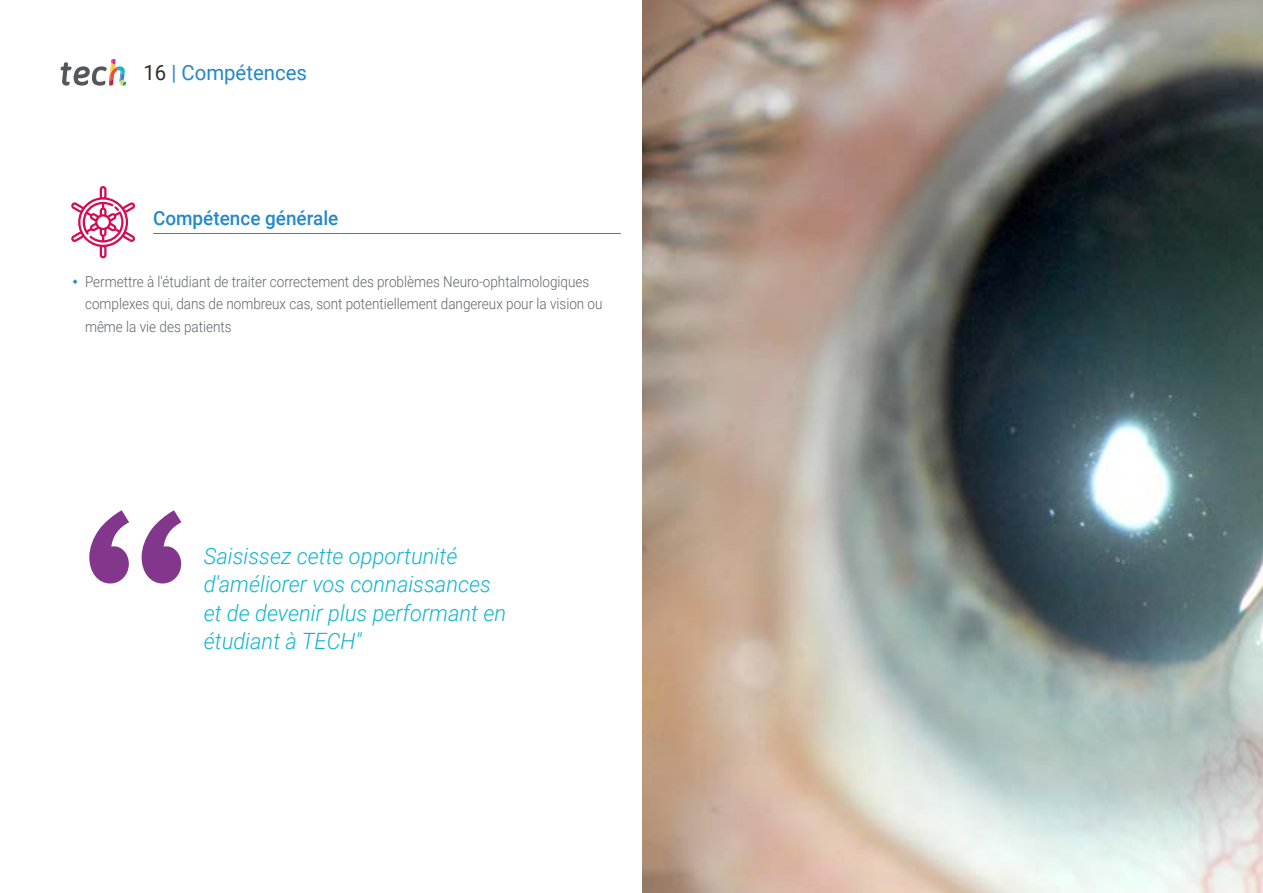
<style>
.page{position:relative;width:1263px;height:893px;background:#fff}
.page>*{position:absolute;margin:0;border:0;box-sizing:border-box;transform-origin:0 0}
.t1{font:italic 300 22.5px/28.5px "Roboto";color:#0fb6cf}
.t2{font:21px "Roboto";color:#2488c9}
.t3{font:500 19.5px "Roboto";color:#2488c9}
.t4{font:300 15px/22.5px "Roboto";color:#61646a;scale:.9 1}
.s1{color:#312e20}
</style>
<div class="page">
<hr style="left:153px;top:233px;width:468px;height:1px;background:#2488c9">
<svg style="left:61px;top:59px;width:65px;height:27px"></svg>
<svg style="left:89px;top:510px;width:92px;height:73px"></svg>
<img style="left:642px;top:0;width:621px;height:893px">
<svg style="left:71px;top:186px;width:64px;height:72px"></svg>
<h2 class="t2" style="left:144px;top:57px;width:165px"><span class="s1">16</span> | Compétences</h2>
<h3 class="t3" style="left:153px;top:205px;width:187px">Compétence générale</h3>
<p class="t4" style="left:85px;top:269px;width:577px">Permettre à l'étudiant de traiter correctement des problèmes Neuro-ophtalmologiques complexes qui, dans de nombreux cas, sont potentiellement dangereux pour la vision ou même la vie des patients</p>
<h1 class="t1" style="left:204px;top:541px;width:304px">Saisissez cette opportunité d'améliorer vos connaissances et de devenir plus performant en étudiant à TECH"</h1>
</div>
